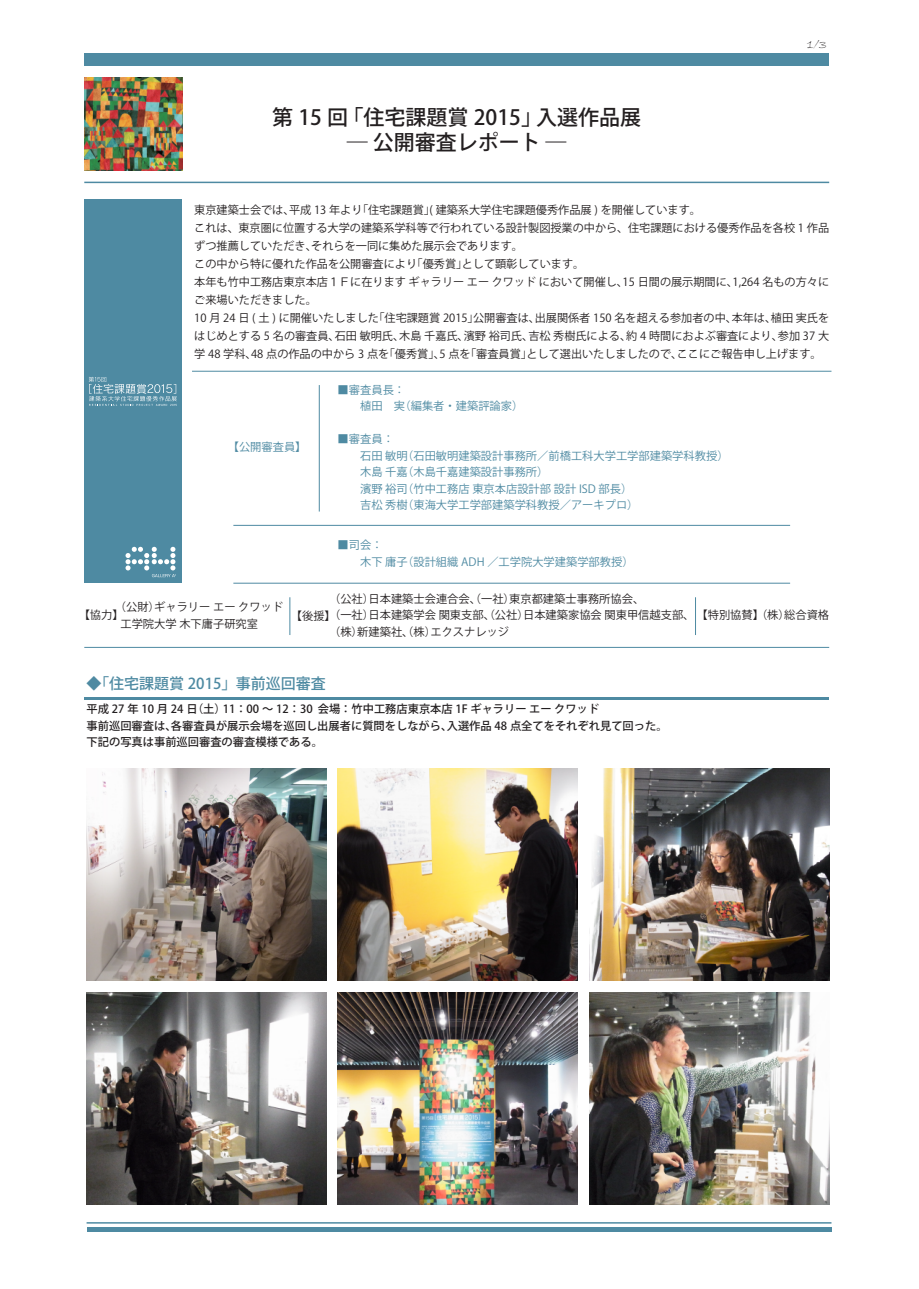
<style>
.page{position:relative;width:919px;height:1289px;background:#fff}
.page>*{position:absolute;margin:0;border:0;box-sizing:border-box;transform-origin:0 0}
.t1{font:500 21px/25.2px "Koz Go Pro";color:#231f20;text-align:center}
.t2{font:500 15px "Koz Go Pro";color:#4e8aa2}
.t3{font:13.5px "Bradley Hand ITC";color:#231f20}
.t4{font:11.25px/18px "Koz Go Pro";color:#231f20}
.t5{font:11.25px/16.5px "Koz Go Pro";color:#4e8aa2}
.t6{font:500 11.25px/16.5px "Koz Go Pro";color:#231f20}
</style>
<div class="page">
<div style="left:84px;top:53px;width:745px;height:13px;background:#4e8aa2"></div>
<hr style="left:84px;top:182px;width:745px;height:1px;background:#4e8aa2">
<div style="left:87px;top:1227px;width:744px;height:5px;background:#4e8aa2"></div>
<hr style="left:87px;top:1222px;width:744px;height:1px;background:#4e8aa2">
<hr style="left:84px;top:698px;width:745px;height:2px;background:#4e8aa2">
<hr style="left:192px;top:371px;width:639px;height:1px;background:#4e8aa2">
<hr style="left:319px;top:385px;width:1px;height:126px;background:#4e8aa2">
<hr style="left:233px;top:525px;width:557px;height:1px;background:#4e8aa2">
<hr style="left:233px;top:583px;width:557px;height:1px;background:#4e8aa2">
<div style="left:84px;top:199px;width:98px;height:384px;background:#4e8aa2"></div>
<svg style="left:125px;top:547px;width:51px;height:30px"></svg>
<hr style="left:289px;top:597px;width:1px;height:38px;background:#4e8aa2">
<hr style="left:695px;top:597px;width:1px;height:38px;background:#4e8aa2">
<hr style="left:84px;top:647px;width:745px;height:1px;background:#4e8aa2">
<img style="left:338px;top:768px;width:240px;height:212px">
<img style="left:87px;top:768px;width:240px;height:212px">
<img style="left:338px;top:992px;width:240px;height:212px">
<img style="left:589px;top:992px;width:240px;height:212px">
<img style="left:87px;top:992px;width:240px;height:212px">
<img style="left:589px;top:768px;width:240px;height:212px">
<svg style="left:89px;top:377px;width:88px;height:29px"></svg>
<img style="left:84px;top:78px;width:98px;height:93px">
<h1 class="t1" style="left:272px;top:106px;width:370px">第 15 回 「住宅課題賞 2015」入選作品展― 公開審査レポート ―</h1>
<p class="t3" style="left:807px;top:35px;width:21px">1/3</p>
<p class="t4" style="left:194px;top:201px;width:636px">東京建築士会では、平成 13 年より「住宅課題賞」( 建築系大学住宅課題優秀作品展 ) を開催しています。<br>これは、東京圏に位置する大学の建築系学科等で行われている設計製図授業の中から、住宅課題における優秀作品を各校 1 作品ずつ推薦していただき、それらを一同に集めた展示会であります。<br>この中から特に優れた作品を公開審査により「優秀賞」として顕彰しています。<br>本年も竹中工務店東京本店１Ｆに在ります ギャラリー エー クワッド において開催し、15 日間の展示期間に、1,264 名もの方々にご来場いただきました。<br>10 月 24 日 ( 土 ) に開催いたしました「住宅課題賞 2015」公開審査は、出展関係者 150 名を超える参加者の中、本年は、植田 実氏をはじめとする 5 名の審査員、石田 敏明氏、木島 千嘉氏、濱野 裕司氏、吉松 秀樹氏による、約 4 時間におよぶ審査により、参加 37 大学 48 学科、48 点の作品の中から 3 点を「優秀賞」、5 点を「審査員賞」として選出いたしましたので、ここにご報告申し上げます。</p>
<p class="t5" style="left:228px;top:439px;width:80px">【公開審査員】</p>
<p class="t5" style="left:338px;top:381px;width:187px">■審査員長：<br>　　植田　実（編集者・建築評論家）</p>
<p class="t5" style="left:338px;top:431px;width:392px">■審査員：<br>　　石田 敏明（石田敏明建築設計事務所／前橋工科大学工学部建築学科教授）　　木島 千嘉（木島千嘉建築設計事務所）<br>　　濱野 裕司（竹中工務店 東京本店設計部 設計 ISD 部長）<br>　　吉松 秀樹（東海大学工学部建築学科教授／アーキプロ）</p>
<p class="t5" style="left:338px;top:537px;width:297px">■司会：<br>　　木下 庸子（設計組織 ADH ／工学院大学建築学部教授）</p>
<p class="t4" style="left:329px;top:590px;width:316px">（公社）日本建築士会連合会、（一社）東京都建築士事務所協会、</p>
<p class="t4" style="left:329px;top:623px;width:181px">（株）新建築社、（株）エクスナレッジ</p>
<p class="t4" style="left:79px;top:606px;width:46px">【協力】</p>
<p class="t4" style="left:120px;top:599px;width:164px;line-height:16.5px;text-indent:-6px">（公財）ギャラリー エー クワッド工学院大学 木下庸子研究室</p>
<p class="t4" style="left:291px;top:607px;width:46px">【後援】</p>
<p class="t4" style="left:329px;top:606px;width:501px">（一社）日本建築学会 関東支部、（公社）日本建築家協会 関東甲信越支部、【特別協賛】（株）総合資格</p>
<h2 class="t2" style="left:87px;top:673px;width:241px">◆「住宅課題賞 2015」事前巡回審査</h2>
<p class="t6" style="left:87px;top:701px;width:582px">平成 27 年 10 月 24 日（土）11：00 ～ 12：30 会場：竹中工務店東京本店 1F ギャラリー エー クワッド<br>事前巡回審査は、各審査員が展示会場を巡回し出展者に質問をしながら、入選作品 48 点全てをそれぞれ見て回った。下記の写真は事前巡回審査の審査模様である。</p>
</div>
